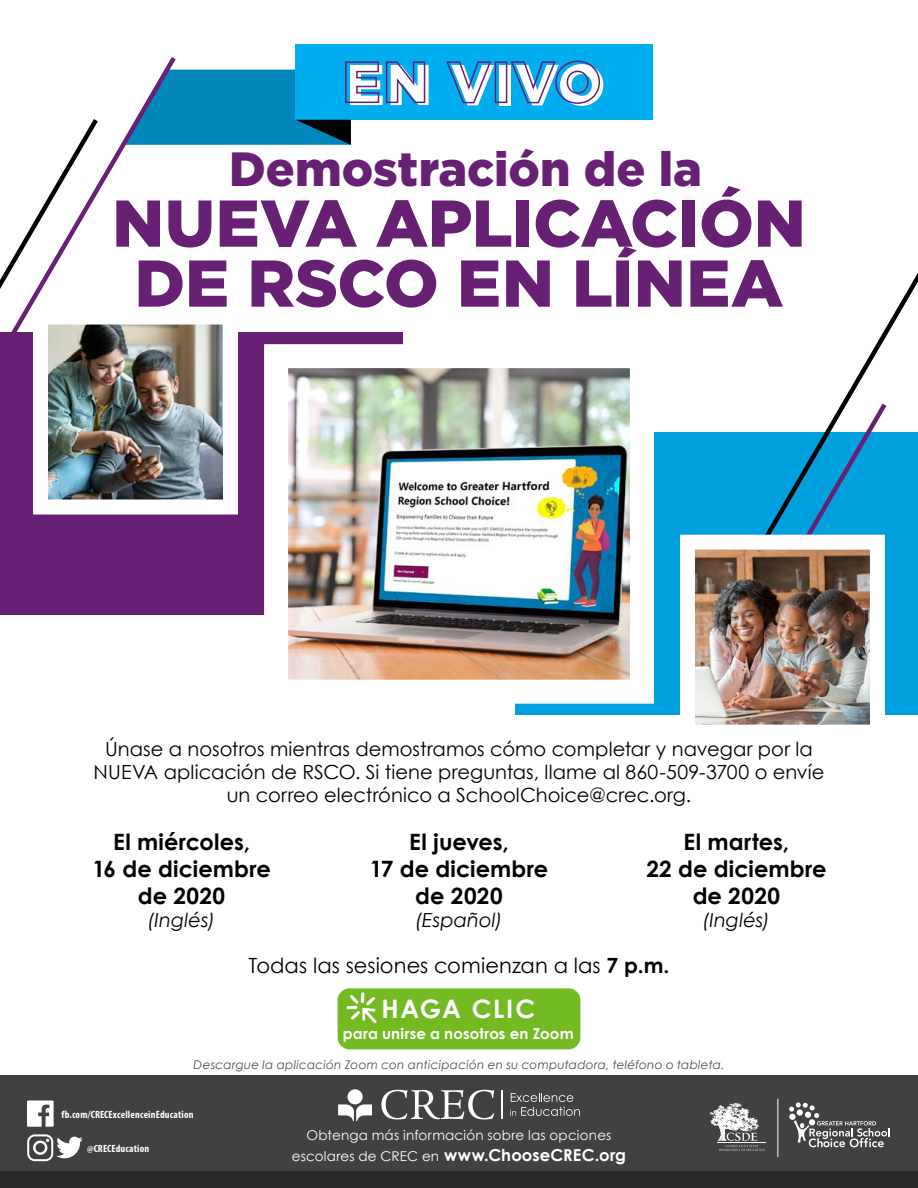
<style>
.page{position:relative;width:918px;height:1188px;background:#fff}
.page>*{position:absolute;margin:0;border:0;box-sizing:border-box;transform-origin:0 0}
.t1{font:900 66px/60px "Gotham";letter-spacing:-.005em;color:#682075;text-align:center}
.t2{font:900 57.45px "Gotham";letter-spacing:.02em;color:#fff}
.t3{font:900 48px "Gotham";color:#682075}
.t4{font:700 25.5px "Century Gothic";letter-spacing:.06em;color:#fff}
.t5{font:700 22.5px/27px "Century Gothic";letter-spacing:.005em;color:#000;text-align:center}
.t6{font:21px "Century Gothic";letter-spacing:.005em;color:#000}
.t7{font:19.5px/23.4px "Century Gothic";letter-spacing:.005em;color:#000;text-align:center}
.t8{font:italic 19.5px "Century Gothic";letter-spacing:.005em;color:#000}
.t9{font:700 16.5px "Century Gothic";letter-spacing:.005em;color:#fff}
.t10{font:700 15px "Century Gothic";letter-spacing:.01em;color:#fff}
.t11{font:13.5px "Century Gothic";letter-spacing:.015em;color:#fff}
.t12{font:italic 12px "Century Gothic";letter-spacing:.02em;color:#4d4d4f}
.t13{font:700 condensed 10.5px "Myriad Pro";letter-spacing:.015em;color:#fff}
.s1{font-weight:700}
.s2{font-weight:400;font-size:13.5px}
</style>
<div class="page">
<div style="left:296px;top:45px;width:357px;height:75px;background:#00aeef"></div>
<svg style="left:180px;top:70px;width:171px;height:75px"></svg>
<div style="left:0;top:1076px;width:918px;height:112px;background:#414042"></div>
<div style="left:0;top:1172px;width:918px;height:16px;background:#292829"></div>
<div style="left:0;top:332px;width:403px;height:283px;background:#682075"></div>
<div style="left:515px;top:432px;width:403px;height:283px;background:#00a0df"></div>
<svg style="left:27px;top:1101px;width:27px;height:26px"></svg>
<svg style="left:27px;top:1134px;width:56px;height:27px"></svg>
<svg style="left:710px;top:1103px;width:55px;height:48px"></svg>
<hr style="left:717px;top:1142px;width:49px;height:1px;background:#fff">
<svg style="left:789px;top:1103px;width:101px;height:44px"></svg>
<hr style="left:778px;top:1099px;width:1px;height:58px;background:#fff">
<svg style="left:844px;top:273px;width:74px;height:126px"></svg>
<svg style="left:0;top:57px;width:180px;height:275px"></svg>
<svg style="left:769px;top:399px;width:118px;height:128px"></svg>
<img style="left:264px;top:344px;width:390px;height:360px">
<img style="left:26px;top:302px;width:212px;height:213px">
<img style="left:680px;top:527px;width:205px;height:198px">
<svg style="left:381px;top:1090px;width:113px;height:29px"></svg>
<svg style="left:338px;top:1089px;width:34px;height:32px"></svg>
<svg style="left:510px;top:1093px;width:70px;height:23px"></svg>
<hr style="left:501px;top:1090px;width:2px;height:29px;background:#fff">
<div style="left:338px;top:988px;width:242px;height:61px;background:#74bb23;border-radius:12px"></div>
<svg style="left:347px;top:992px;width:30px;height:32px"></svg>
<h2 class="t2" style="left:346px;top:45px;width:261px">EN VIVO</h2>
<h3 class="t3" style="left:229px;top:136px;width:474px">Demostración de la</h3>
<h1 class="t1" style="left:112px;top:193px;width:695px">NUEVA APLICACIÓN<br>DE RSCO EN LÍNEA</h1>
<p class="t7" style="left:94px;top:737px;width:732px">Únase a nosotros mientras demostramos cómo completar y navegar por la<br>NUEVA aplicación de RSCO. Si tiene preguntas, llame al 860-509-3700 o envíe un correo electrónico a SchoolChoice@crec.org.</p>
<p class="t5" style="left:92px;top:827px;width:180px">El miércoles,<br>16 de diciembre de 2020</p>
<p class="t8" style="left:148px;top:906px;width:69px">(Inglés)</p>
<p class="t5" style="left:370px;top:827px;width:180px">El jueves,<br>17 de diciembre de 2020</p>
<p class="t8" style="left:415px;top:906px;width:89px">(Español)</p>
<p class="t5" style="left:646px;top:827px;width:182px">El martes,<br>22 de diciembre de 2020</p>
<p class="t8" style="left:703px;top:906px;width:69px">(Inglés)</p>
<p class="t6" style="left:249px;top:950px;width:422px">Todas las sesiones comienzan a las <span class="s1">7 p.m.</span></p>
<h3 class="t4" style="left:381px;top:989px;width:155px">HAGA CLIC</h3>
<p class="t10" style="left:343px;top:1022px;width:232px">para unirse a nosotros en Zoom</p>
<p class="t12" style="left:194px;top:1056px;width:532px">Descargue la aplicación Zoom con anticipación en su computadora, teléfono o tableta.</p>
<p class="t13" style="left:61px;top:1108px;width:134px">fb.com/CRECExcellenceinEducation</p>
<p class="t13" style="left:87px;top:1142px;width:64px">@CRECEducation</p>
<p class="t11" style="left:306px;top:1125px;width:307px">Obtenga más información sobre las opciones</p>
<p class="t9" style="left:292px;top:1143px;width:336px"><span class="s2">escolares de CREC en</span> www.ChooseCREC.org</p>
</div>
